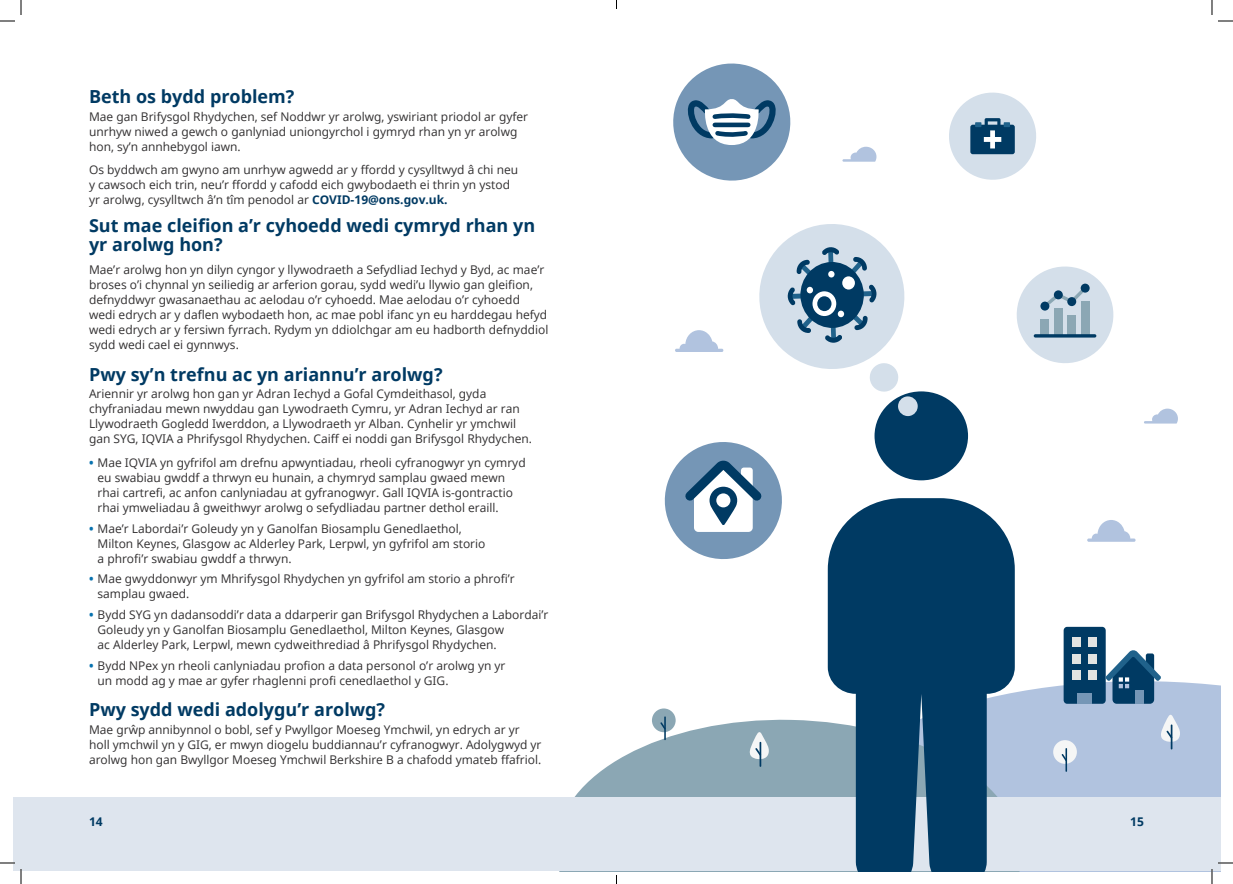
<style>
.page{position:relative;width:1233px;height:884px;background:#fff}
.page>*{position:absolute;margin:0;border:0;box-sizing:border-box;transform-origin:0 0}
.t1{font:700 18px/19px "Open Sans";color:#003a63}
.t2{font:12px/15px "Open Sans";color:#312f30}
.t3{font:700 12px "Open Sans";color:#003a63}
.s1{font-weight:700;color:#003a63}
.s2{font-weight:700;color:#0872af}
</style>
<div class="page">
<div style="left:1014px;top:681px;width:206px;height:116px;background:#b1c3df"></div>
<svg style="left:574px;top:717px;width:448px;height:80px;fill:#8ba7b4"></svg>
<div style="left:12px;top:797px;width:1208px;height:74px;background:#dee5ee"></div>
<svg style="left:673px;top:63px;width:118px;height:118px"></svg>
<svg style="left:949px;top:92px;width:87px;height:88px"></svg>
<svg style="left:664px;top:442px;width:118px;height:117px"></svg>
<div style="left:716px;top:493px;width:14px;height:14px;background:#fff;border-radius:50%"></div>
<div style="left:652px;top:708px;width:23px;height:24px;background:#8ba7b4;border-radius:50%"></div>
<hr style="left:664px;top:716px;width:2px;height:24px;background:#003a63">
<svg style="left:660px;top:722px;width:6px;height:7px"></svg>
<hr style="left:1170px;top:724px;width:2px;height:25px;background:#003a63">
<svg style="left:1160px;top:713px;width:20px;height:29px"></svg>
<hr style="left:759px;top:742px;width:2px;height:25px;background:#003a63">
<svg style="left:749px;top:731px;width:20px;height:28px"></svg>
<svg style="left:675px;top:330px;width:48px;height:22px"></svg>
<svg style="left:842px;top:147px;width:34px;height:15px"></svg>
<svg style="left:1087px;top:520px;width:48px;height:22px"></svg>
<div style="left:1053px;top:740px;width:24px;height:24px;background:#f5f6f6;border-radius:50%"></div>
<hr style="left:1065px;top:748px;width:2px;height:24px;background:#003a63">
<svg style="left:1061px;top:754px;width:5px;height:7px"></svg>
<svg style="left:1144px;top:409px;width:34px;height:15px"></svg>
<div style="left:1063px;top:627px;width:42px;height:77px;background:#003a63;border-radius:4px"></div>
<div style="left:1088px;top:638px;width:9px;height:9px;background:#e2e4e2"></div>
<div style="left:1072px;top:638px;width:9px;height:9px;background:#e2e4e2"></div>
<div style="left:1088px;top:654px;width:9px;height:9px;background:#e2e4e2"></div>
<div style="left:1072px;top:654px;width:9px;height:9px;background:#e2e4e2"></div>
<div style="left:1088px;top:671px;width:9px;height:9px;background:#e2e4e2"></div>
<div style="left:1072px;top:671px;width:9px;height:9px;background:#e2e4e2"></div>
<div style="left:1077px;top:693px;width:14px;height:11px;background:#7596b6"></div>
<svg style="left:1105px;top:650px;width:56px;height:54px"></svg>
<svg style="left:1016px;top:266px;width:98px;height:97px"></svg>
<div style="left:1080px;top:284px;width:9px;height:9px;background:#003a63;border-radius:50%"></div>
<div style="left:1067px;top:297px;width:9px;height:9px;background:#003a63;border-radius:50%"></div>
<div style="left:1053px;top:290px;width:9px;height:9px;background:#003a63;border-radius:50%"></div>
<div style="left:1040px;top:302px;width:9px;height:9px;background:#003a63;border-radius:50%"></div>
<svg style="left:1033px;top:334px;width:63px;height:4px"></svg>
<div style="left:874px;top:391px;width:94px;height:89px;background:#003a63;border-radius:50%"></div>
<svg style="left:827px;top:498px;width:187px;height:373px;background:#2a5a7d"></svg>
<svg style="left:759px;top:224px;width:159px;height:193px"></svg>
<div style="left:828px;top:271px;width:6px;height:7px;background:#fff;border-radius:50%"></div>
<div style="left:837px;top:311px;width:7px;height:6px;background:#fff;border-radius:50%"></div>
<div style="left:806px;top:287px;width:7px;height:6px;background:#fff;border-radius:50%"></div>
<svg style="left:1218px;top:20px;width:15px;height:2px"></svg>
<svg style="left:1218px;top:862px;width:15px;height:2px"></svg>
<svg style="left:0;top:0;width:22px;height:22px"></svg>
<svg style="left:0;top:862px;width:22px;height:22px"></svg>
<svg style="left:1211px;top:0;width:1px;height:15px"></svg>
<svg style="left:1211px;top:869px;width:1px;height:15px"></svg>
<h1 class="t1" style="left:89px;top:86px;width:207px">Beth os bydd problem?</h1>
<p class="t2" style="left:89px;top:108px;width:440px">Mae gan Brifysgol Rhydychen, sef Noddwr yr arolwg, yswiriant priodol ar gyfer unrhyw niwed a gewch o ganlyniad uniongyrchol i gymryd rhan yn yr arolwg hon, sy’n annhebygol iawn.</p>
<p class="t2" style="left:89px;top:162px;width:430px">Os byddwch am gwyno am unrhyw agwedd ar y ffordd y cysylltwyd â chi neu y cawsoch eich trin, neu’r ffordd y cafodd eich gwybodaeth ei thrin yn ystod yr arolwg, cysylltwch â’n tîm penodol ar <span class="s1">COVID-19@ons.gov.uk.</span></p>
<h1 class="t1" style="left:89px;top:215px;width:447px">Sut mae cleifion a’r cyhoedd wedi cymryd rhan yn yr arolwg hon?</h1>
<p class="t2" style="left:89px;top:262px;width:461px">Mae’r arolwg hon yn dilyn cyngor y llywodraeth a Sefydliad Iechyd y Byd, ac mae’r broses o’i chynnal yn seiliedig ar arferion gorau, sydd wedi’u llywio gan gleifion, defnyddwyr gwasanaethau ac aelodau o’r cyhoedd. Mae aelodau o’r cyhoedd wedi edrych ar y daflen wybodaeth hon, ac mae pobl ifanc yn eu harddegau hefyd wedi edrych ar y fersiwn fyrrach. Rydym yn ddiolchgar am eu hadborth defnyddiol sydd wedi cael ei gynnwys.</p>
<h1 class="t1" style="left:89px;top:364px;width:355px">Pwy sy’n trefnu ac yn ariannu’r arolwg?</h1>
<p class="t2" style="left:89px;top:386px;width:444px">Ariennir yr arolwg hon gan yr Adran Iechyd a Gofal Cymdeithasol, gyda chyfraniadau mewn nwyddau gan Lywodraeth Cymru, yr Adran Iechyd ar ran Llywodraeth Gogledd Iwerddon, a Llywodraeth yr Alban. Cynhelir yr ymchwil gan SYG, IQVIA a Phrifysgol Rhydychen. Caiff ei noddi gan Brifysgol Rhydychen.</p>
<p class="t2" style="left:98px;top:455px;width:429px;text-indent:-9px"><span class="s2">•</span> Mae IQVIA yn gyfrifol am drefnu apwyntiadau, rheoli cyfranogwyr yn cymryd eu swabiau gwddf a thrwyn eu hunain, a chymryd samplau gwaed mewn rhai cartrefi, ac anfon canlyniadau at gyfranogwyr. Gall IQVIA is-gontractio rhai ymweliadau â gweithwyr arolwg o sefydliadau partner dethol eraill.</p>
<p class="t2" style="left:98px;top:520px;width:389px;text-indent:-9px"><span class="s2">•</span> Mae’r Labordai’r Goleudy yn y Ganolfan Biosamplu Genedlaethol,<br>Milton Keynes, Glasgow ac Alderley Park, Lerpwl, yn gyfrifol am storio a phrofi’r swabiau gwddf a thrwyn.</p>
<p class="t2" style="left:98px;top:571px;width:419px;text-indent:-9px"><span class="s2">•</span> Mae gwyddonwyr ym Mhrifysgol Rhydychen yn gyfrifol am storio a phrofi’r samplau gwaed.</p>
<p class="t2" style="left:98px;top:607px;width:452px;text-indent:-9px"><span class="s2">•</span> Bydd SYG yn dadansoddi’r data a ddarperir gan Brifysgol Rhydychen a Labordai’r<br>Goleudy yn y Ganolfan Biosamplu Genedlaethol, Milton Keynes, Glasgow<br>ac Alderley Park, Lerpwl, mewn cydweithrediad â Phrifysgol Rhydychen.</p>
<p class="t2" style="left:98px;top:657px;width:409px;text-indent:-9px"><span class="s2">•</span> Bydd NPex yn rheoli canlyniadau profion a data personol o’r arolwg yn yr un modd ag y mae ar gyfer rhaglenni profi cenedlaethol y GIG.</p>
<h1 class="t1" style="left:89px;top:699px;width:298px">Pwy sydd wedi adolygu’r arolwg?</h1>
<p class="t2" style="left:89px;top:722px;width:454px">Mae grŵp annibynnol o bobl, sef y Pwyllgor Moeseg Ymchwil, yn edrych ar yr holl ymchwil yn y GIG, er mwyn diogelu buddiannau’r cyfranogwyr. Adolygwyd yr arolwg hon gan Bwyllgor Moeseg Ymchwil Berkshire B a chafodd ymateb ffafriol.</p>
<p class="t3" style="left:89px;top:813px;width:15px">14</p>
<p class="t3" style="left:1130px;top:813px;width:15px">15</p>
</div>
